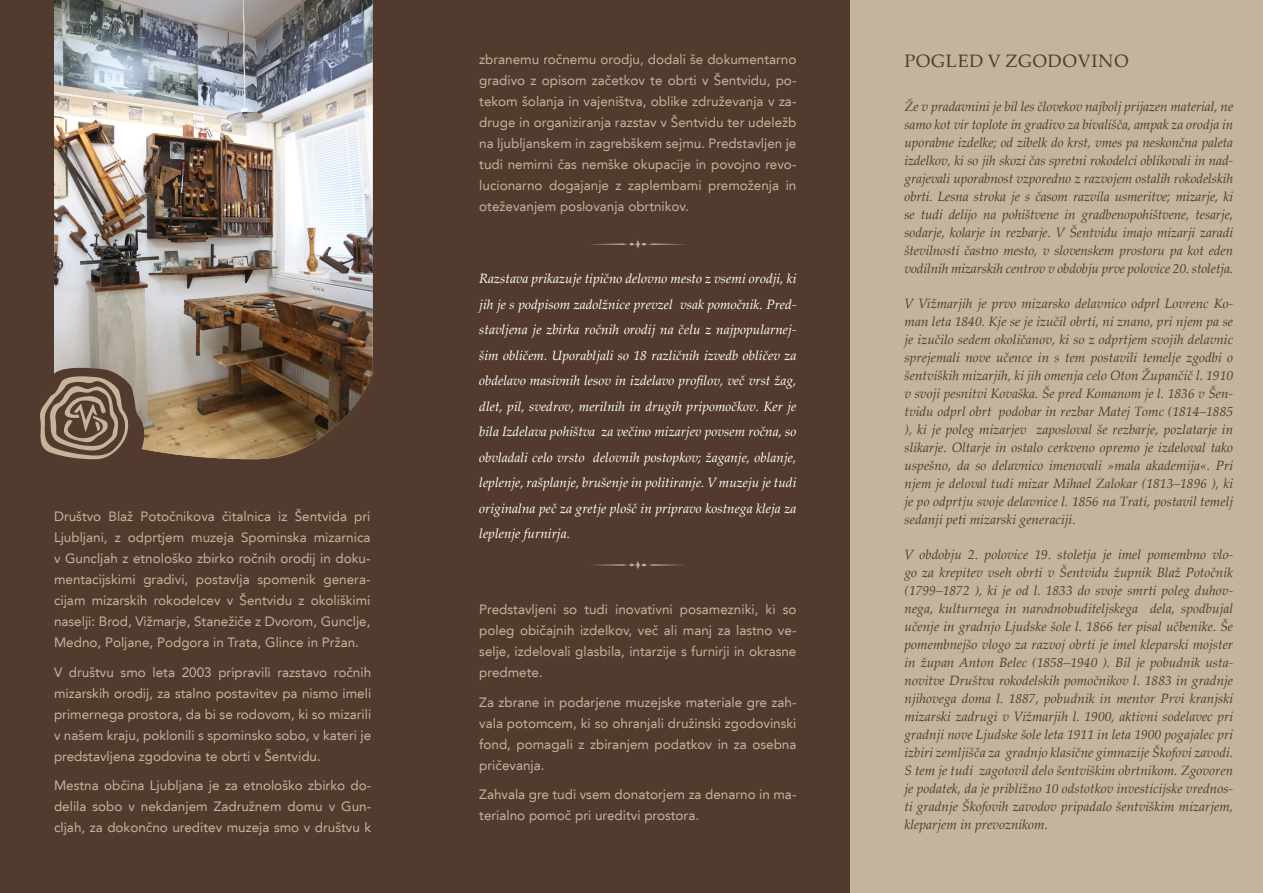
<style>
.page{position:relative;width:1263px;height:893px;background:#523b2e}
.page>*{position:absolute;margin:0;border:0;box-sizing:border-box;transform-origin:0 0}
.t1{font:18px "Palatino Linotype";letter-spacing:.05em;color:#523b2e}
.t2{font:italic 13.5px/18px "Palatino Linotype";color:#523b2e;text-align:justify}
.t3{font:13.5px/21px "Avenir LT";color:#c3b49b;text-align:justify}
.t4{font:italic 13.5px/25.5px "Palatino Linotype";color:#fff;text-align:justify}
</style>
<div class="page">
<div style="left:850px;top:0;width:413px;height:893px;background:#c3b49b"></div>
<img style="left:54px;top:0;width:319px;height:460px">
<svg style="left:40px;top:365px;width:105px;height:95px"></svg>
<svg style="left:591px;top:240px;width:94px;height:9px"></svg>
<svg style="left:593px;top:560px;width:90px;height:10px"></svg>
<p class="t3" style="left:54px;top:506px;width:318px">Društvo Blaž Potočnikova čitalnica iz Šentvida pri Ljubljani, z odprtjem muzeja Spominska mizarnica v Guncljah z etnološko zbirko ročnih orodij in doku&shy;mentacijskimi gradivi, postavlja spomenik genera&shy;cijam mizarskih rokodelcev v Šentvidu z okoliškimi naselji: Brod, Vižmarje, Stanežiče z Dvorom, Gunclje, Medno, Poljane, Podgora in Trata, Glince in Pržan.</p>
<p class="t3" style="left:54px;top:662px;width:319px">V društvu smo leta 2003 pripravili razstavo ročnih mizarskih orodij, za stalno postavitev pa nismo imeli primernega prostora, da bi se rodovom, ki so mizarili v našem kraju, poklonili s spominsko sobo, v kateri je predstavljena zgodovina te obrti v Šentvidu.</p>
<p class="t3" style="left:54px;top:775px;width:319px">Mestna občina Ljubljana je za etnološko zbirko do&shy;delila sobo v nekdanjem Zadružnem domu v Gun&shy;cljah, za dokončno ureditev muzeja smo v društvu k</p>
<p class="t3" style="left:479px;top:49px;width:319px">zbranemu ročnemu orodju, dodali še dokumentarno gradivo z opisom začetkov te obrti v Šentvidu, po&shy;tekom šolanja in vajeništva, oblike združevanja v za&shy;druge in organiziranja razstav v Šentvidu ter udeležb na ljubljanskem in zagrebškem sejmu. Predstavljen je tudi nemirni čas nemške okupacije in povojno revo&shy;lucionarno dogajanje z zaplembami premoženja in oteževanjem poslovanja obrtnikov.</p>
<p class="t4" style="left:479px;top:265px;width:319px">Razstava prikazuje tipično delovno mesto z vsemi orodji, ki jih je s podpisom zadolžnice prevzel vsak pomočnik. Pred&shy;stavljena je zbirka ročnih orodij na čelu z najpopularnej&shy;šim obličem. Uporabljali so 18 različnih izvedb obličev za obdelavo masivnih lesov in izdelavo profilov, več vrst žag, dlet, pil, svedrov, merilnih in drugih pripomočkov. Ker je bila Izdelava pohištva za večino mizarjev povsem ročna, so obvladali celo vrsto delovnih postopkov; žaganje, oblanje, leplenje, rašplanje, brušenje in politiranje. V muzeju je tudi originalna peč za gretje plošč in pripravo kostnega kleja za leplenje furnirja.</p>
<p class="t3" style="left:479px;top:599px;width:319px">Predstavljeni so tudi inovativni posamezniki, ki so poleg običajnih izdelkov, več ali manj za lastno ve&shy;selje, izdelovali glasbila, intarzije s furnirji in okrasne predmete.</p>
<p class="t3" style="left:479px;top:692px;width:319px">Za zbrane in podarjene muzejske materiale gre zah&shy;vala potomcem, ki so ohranjali družinski zgodovinski fond, pomagali z zbiranjem podatkov in za osebna pričevanja.</p>
<p class="t3" style="left:479px;top:784px;width:319px">Zahvala gre tudi vsem donatorjem za denarno in ma&shy;terialno pomoč pri ureditvi prostora.</p>
<p class="t1" style="left:904px;top:48px;width:225px">POGLED V ZGODOVINO</p>
<p class="t2" style="left:904px;top:97px;width:330px">Že v pradavnini je bil les človekov najbolj prijazen material, ne samo kot vir toplote in gradivo za bivališča, ampak za orodja in uporabne izdelke; od zibelk do krst, vmes pa neskončna paleta izdelkov, ki so jih skozi čas spretni rokodelci oblikovali in nad&shy;grajevali uporabnost vzporedno z razvojem ostalih rokodelskih obrti. Lesna stroka je s časom razvila usmeritve; mizarje, ki se tudi delijo na pohištvene in gradbenopohištvene, tesarje, sodarje, kolarje in rezbarje. V Šentvidu imajo mizarji zaradi številnosti častno mesto, v slovenskem prostoru pa kot eden vodilnih mizarskih centrov v obdobju prve polovice 20. stoletja.</p>
<p class="t2" style="left:904px;top:294px;width:330px">V Vižmarjih je prvo mizarsko delavnico odprl Lovrenc Ko&shy;man leta 1840. Kje se je izučil obrti, ni znano, pri njem pa se je izučilo sedem okoličanov, ki so z odprtjem svojih delavnic sprejemali nove učence in s tem postavili temelje zgodbi o šentviških mizarjih, ki jih omenja celo Oton Župančič l. 1910 v svoji pesnitvi Kovaška. Še pred Komanom je l. 1836 v Šen&shy;tvidu odprl obrt podobar in rezbar Matej Tomc (1814–1885 ), ki je poleg mizarjev zaposloval še rezbarje, pozlatarje in slikarje. Oltarje in ostalo cerkveno opremo je izdeloval tako uspešno, da so delavnico imenovali »mala akademija«. Pri njem je deloval tudi mizar Mihael Zalokar (1813–1896 ), ki je po odprtju svoje delavnice l. 1856 na Trati, postavil temelj sedanji peti mizarski generaciji.</p>
<p class="t2" style="left:904px;top:545px;width:330px">V obdobju 2. polovice 19. stoletja je imel pomembno vlo&shy;go za krepitev vseh obrti v Šentvidu župnik Blaž Potočnik (1799–1872 ), ki je od l. 1833 do svoje smrti poleg duhov&shy;nega, kulturnega in narodnobuditeljskega dela, spodbujal učenje in gradnjo Ljudske šole l. 1866 ter pisal učbenike. Še pomembnejšo vlogo za razvoj obrti je imel kleparski mojster in župan Anton Belec (1858–1940 ). Bil je pobudnik usta&shy;novitve Društva rokodelskih pomočnikov l. 1883 in gradnje njihovega doma l. 1887, pobudnik in mentor Prvi kranjski mizarski zadrugi v Vižmarjih l. 1900, aktivni sodelavec pri gradnji nove Ljudske šole leta 1911 in leta 1900 pogajalec pri izbiri zemljišča za gradnjo klasične gimnazije Škofovi zavodi.<br>S tem je tudi zagotovil delo šentviškim obrtnikom. Zgovoren je podatek, da je približno 10 odstotkov investicijske vrednos&shy;ti gradnje Škofovih zavodov pripadalo šentviškim mizarjem, kleparjem in prevoznikom.</p>
</div>
